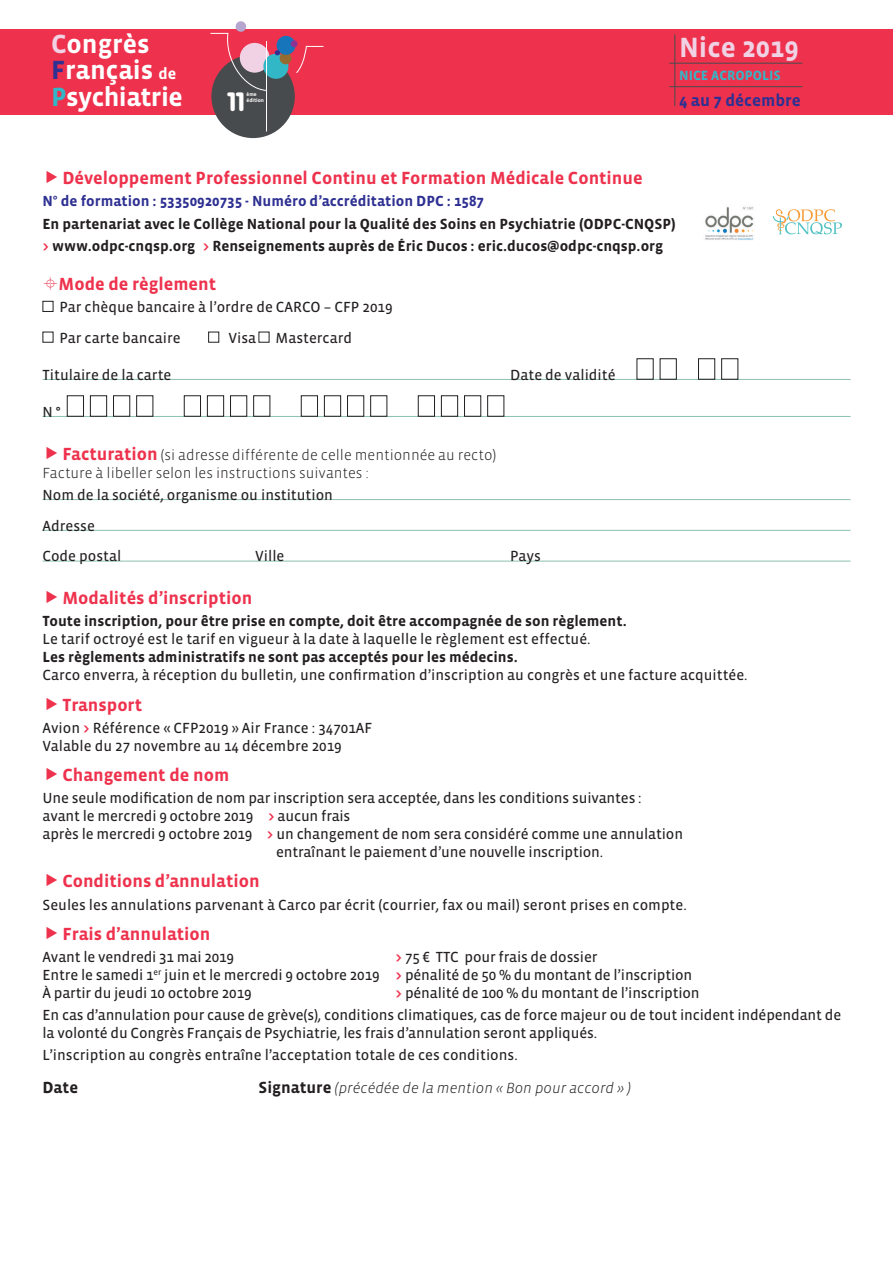
<style>
.page{position:relative;width:893px;height:1263px;background:#fff}
.page>*{position:absolute;margin:0;border:0;box-sizing:border-box;transform-origin:0 0}
.t1{font:700 28.5px "Vista Sans";color:#f0d2e4}
.t2{font:700 26.85px/26.2px "Vista Sans";color:#fff}
.t3{font:900 26.1px "VAG Rounded";color:#fff}
.t4{font:700 18px "Vista Sans";color:#ee324d}
.t5{font:700 16.95px "Vista Sans";color:#2e3092}
.t6{font:700 16.5px "Vista Sans";color:#231f20}
.t7{font:15px/30.8px "Vista Sans Reg";letter-spacing:-.01em;color:#231f20}
.t8{font:700 15px/22.2px "Vista Sans";color:#231f20}
.t9{font:300 15px/18px "Vista Sans";color:#231f20}
.t10{font:700 15px "Vista Sans";color:#2e3092}
.t11{font:italic 300 15px "Vista Sans";color:#231f20}
.t12{font:700 13.65px "Vista Sans";color:#32b7c7}
.t13{font:700 5.25px/6.4px "Vista Sans";color:#fff}
.s1{color:#f0d2e4}
.s2{color:#2e3092}
.s3{font-size:16.05px}
.s4{color:#32b7c7}
.s5{color:#ee324d}
.s6{font-weight:700;font-size:18px;color:#ee324d}
.s7{font-family:"Vista Sans";font-weight:700;color:#ee324d}
.s8{font-weight:700;font-style:normal;font-size:16.5px}
</style>
<div class="page">
<div style="left:0;top:30px;width:892px;height:85px;background:#ee324d"></div>
<div style="left:236px;top:21px;width:10px;height:11px;background:#b5a5cf;border-radius:50%"></div>
<div style="left:211px;top:55px;width:84px;height:83px;background:#484b4d;border-radius:50%"></div>
<svg style="left:240px;top:43px;width:30px;height:30px"></svg>
<div style="left:263px;top:54px;width:25px;height:25px;background:#32b7c7;border-radius:50%"></div>
<div style="left:280px;top:52px;width:11px;height:12px;background:#946b30;border-radius:50%"></div>
<div style="left:277px;top:36px;width:18px;height:19px;background:#1775bc;border-radius:50%"></div>
<div style="left:291px;top:40px;width:7px;height:7px;background:#8b3393;border-radius:50%"></div>
<svg style="left:275px;top:50px;width:5px;height:5px"></svg>
<svg style="left:210px;top:33px;width:56px;height:58px"></svg>
<hr style="left:266px;top:41px;width:1px;height:90px;background:#fff">
<svg style="left:296px;top:46px;width:28px;height:27px"></svg>
<hr style="left:675px;top:63px;width:127px;height:1px;background:#484b4d">
<hr style="left:675px;top:86px;width:127px;height:1px;background:#484b4d">
<svg style="left:669px;top:34px;width:7px;height:72px"></svg>
<hr style="left:43px;top:379px;width:807px;height:1px;background:#8bc1b0">
<hr style="left:43px;top:416px;width:807px;height:1px;background:#8bc1b0">
<hr style="left:43px;top:499px;width:807px;height:1px;background:#8bc1b0">
<hr style="left:43px;top:530px;width:807px;height:1px;background:#8bc1b0">
<hr style="left:43px;top:561px;width:807px;height:1px;background:#8bc1b0">
<div style="left:43px;top:301px;width:10px;height:11px;border:1px solid #231f20"></div>
<div style="left:43px;top:332px;width:10px;height:11px;border:1px solid #231f20"></div>
<div style="left:208px;top:332px;width:11px;height:11px;border:1px solid #231f20"></div>
<div style="left:259px;top:332px;width:10px;height:11px;border:1px solid #231f20"></div>
<div style="left:637px;top:358px;width:17px;height:22px;border:1px solid #231f20"></div>
<div style="left:660px;top:358px;width:17px;height:22px;border:1px solid #231f20"></div>
<div style="left:698px;top:358px;width:17px;height:22px;border:1px solid #231f20"></div>
<div style="left:721px;top:358px;width:17px;height:22px;border:1px solid #231f20"></div>
<div style="left:67px;top:395px;width:17px;height:22px;border:1px solid #231f20"></div>
<div style="left:90px;top:395px;width:17px;height:22px;border:1px solid #231f20"></div>
<div style="left:113px;top:395px;width:17px;height:22px;border:1px solid #231f20"></div>
<div style="left:136px;top:395px;width:17px;height:22px;border:1px solid #231f20"></div>
<div style="left:184px;top:395px;width:17px;height:22px;border:1px solid #231f20"></div>
<div style="left:207px;top:395px;width:17px;height:22px;border:1px solid #231f20"></div>
<div style="left:230px;top:395px;width:17px;height:22px;border:1px solid #231f20"></div>
<div style="left:253px;top:395px;width:17px;height:22px;border:1px solid #231f20"></div>
<div style="left:301px;top:395px;width:17px;height:22px;border:1px solid #231f20"></div>
<div style="left:324px;top:395px;width:17px;height:22px;border:1px solid #231f20"></div>
<div style="left:347px;top:395px;width:17px;height:22px;border:1px solid #231f20"></div>
<div style="left:370px;top:395px;width:17px;height:22px;border:1px solid #231f20"></div>
<div style="left:418px;top:395px;width:17px;height:22px;border:1px solid #231f20"></div>
<div style="left:441px;top:395px;width:17px;height:22px;border:1px solid #231f20"></div>
<div style="left:464px;top:395px;width:17px;height:22px;border:1px solid #231f20"></div>
<div style="left:487px;top:395px;width:17px;height:22px;border:1px solid #231f20"></div>
<img style="left:705px;top:207px;width:49px;height:33px">
<svg style="left:773px;top:209px;width:69px;height:25px"></svg>
<h2 class="t2" style="left:51px;top:32px;width:133px"><span class="s1">C</span>ongrès<br><span class="s2">F</span>rançais <span class="s3">de<br></span><span class="s4">P</span>sychiatrie</h2>
<p class="t13" style="left:247px;top:91px;width:19px">ème édition</p>
<h3 class="t3" style="left:227px;top:86px;width:19px">11</h3>
<h1 class="t1" style="left:679px;top:33px;width:121px">Nice 2019</h1>
<p class="t12" style="left:679px;top:69px;width:103px">NICE ACROPOLIS</p>
<p class="t5" style="left:679px;top:92px;width:123px">4 au 7 décembre</p>
<p class="t4" style="left:62px;top:169px;width:582px">Développement Professionnel Continu et Formation Médicale Continue</p>
<p class="t10" style="left:43px;top:194px;width:443px">N° de formation : 53350920735 - Numéro d’accréditation DPC : 1587</p>
<p class="t8" style="left:43px;top:213px;width:635px">En partenariat avec le Collège National pour la Qualité des Soins en Psychiatrie (ODPC-CNQSP) <span class="s5">&gt;</span> www.odpc-cnqsp.org <span class="s5">&gt;</span> Renseignements auprès de Éric Ducos : eric.ducos@odpc-cnqsp.org</p>
<p class="t4" style="left:59px;top:274px;width:159px">Mode de règlement</p>
<p class="t7" style="left:60px;top:292px;width:334px">Par chèque bancaire à l’ordre de CARCO – CFP 2019<br>Par carte bancaire</p>
<p class="t7" style="left:228px;top:322px;width:29px">Visa</p>
<p class="t7" style="left:276px;top:322px;width:78px">Mastercard</p>
<p class="t7" style="left:43px;top:359px;width:130px">Titulaire de la carte</p>
<p class="t7" style="left:510px;top:359px;width:107px">Date de validité</p>
<p class="t7" style="left:43px;top:397px;width:20px">N°</p>
<p class="t9" style="left:43px;top:446px;width:455px;text-indent:20px"><span class="s6">Facturation</span> (si adresse différente de celle mentionnée au recto)<br>Facture à libeller selon les instructions suivantes :</p>
<p class="t7" style="left:43px;top:480px;width:292px">Nom de la société, organisme ou institution<br>Adresse<br>Code postal</p>
<p class="t7" style="left:255px;top:541px;width:31px">Ville</p>
<p class="t7" style="left:510px;top:541px;width:32px">Pays</p>
<p class="t4" style="left:62px;top:589px;width:191px">Modalités d’inscription</p>
<p class="t8" style="left:43px;top:611px;width:586px">Toute inscription, pour être prise en compte, doit être accompagnée de son règlement.</p>
<p class="t7" style="left:43px;top:624px;width:550px">Le tarif octroyé est le tarif en vigueur à la date à laquelle le règlement est effectué.</p>
<p class="t8" style="left:43px;top:647px;width:477px">Les règlements administratifs ne sont pas acceptés pour les médecins.</p>
<p class="t7" style="left:43px;top:660px;width:707px">Carco enverra, à réception du bulletin, une confirmation d’inscription au congrès et une facture acquittée.</p>
<p class="t4" style="left:62px;top:695px;width:81px">Transport</p>
<p class="t7" style="left:43px;top:719px;width:331px;line-height:18px">Avion <span class="s7">&gt;</span> Référence « CFP2019 » Air France : 34701AF<br>Valable du 27 novembre au 14 décembre 2019</p>
<p class="t4" style="left:62px;top:766px;width:168px">Changement de nom</p>
<p class="t7" style="left:43px;top:783px;width:601px">Une seule modification de nom par inscription sera acceptée, dans les conditions suivantes :</p>
<p class="t7" style="left:43px;top:801px;width:309px">avant le mercredi 9 octobre 2019 <span class="s7">&gt;</span> aucun frais</p>
<p class="t7" style="left:43px;top:819px;width:642px">après le mercredi 9 octobre 2019 <span class="s7">&gt;</span> un changement de nom sera considéré comme une annulation</p>
<p class="t7" style="left:276px;top:837px;width:329px">entraînant le paiement d’une nouvelle inscription.</p>
<p class="t4" style="left:62px;top:872px;width:199px">Conditions d’annulation</p>
<p class="t7" style="left:43px;top:889px;width:646px">Seules les annulations parvenant à Carco par écrit (courrier, fax ou mail) seront prises en compte.</p>
<p class="t4" style="left:62px;top:924px;width:150px">Frais d’annulation</p>
<p class="t7" style="left:43px;top:942px;width:193px">Avant le vendredi 31 mai 2019</p>
<p class="t7" style="left:43px;top:948px;width:651px;line-height:18px;text-indent:353px"><span class="s7">&gt;</span> 75 € TTC pour frais de dossier<br>Entre le samedi 1<sup>er</sup> juin et le mercredi 9 octobre 2019 <span class="s7">&gt;</span> pénalité de 50 % du montant de l’inscription<br>À partir du jeudi 10 octobre 2019</p>
<p class="t7" style="left:43px;top:982px;width:800px;line-height:22.2px;text-indent:353px"><span class="s7">&gt;</span> pénalité de 100 % du montant de l’inscription<br>En cas d’annulation pour cause de grève(s), conditions climatiques, cas de force majeur ou de tout incident indépendant de</p>
<p class="t7" style="left:43px;top:1022px;width:556px;line-height:22.2px">la volonté du Congrès Français de Psychiatrie, les frais d’annulation seront appliqués.<br>L’inscription au congrès entraîne l’acceptation totale de ces conditions.</p>
<p class="t6" style="left:43px;top:1079px;width:37px">Date</p>
<p class="t11" style="left:259px;top:1080px;width:374px"><span class="s8">Signature</span> (précédée de la mention « Bon pour accord » )</p>
</div>
